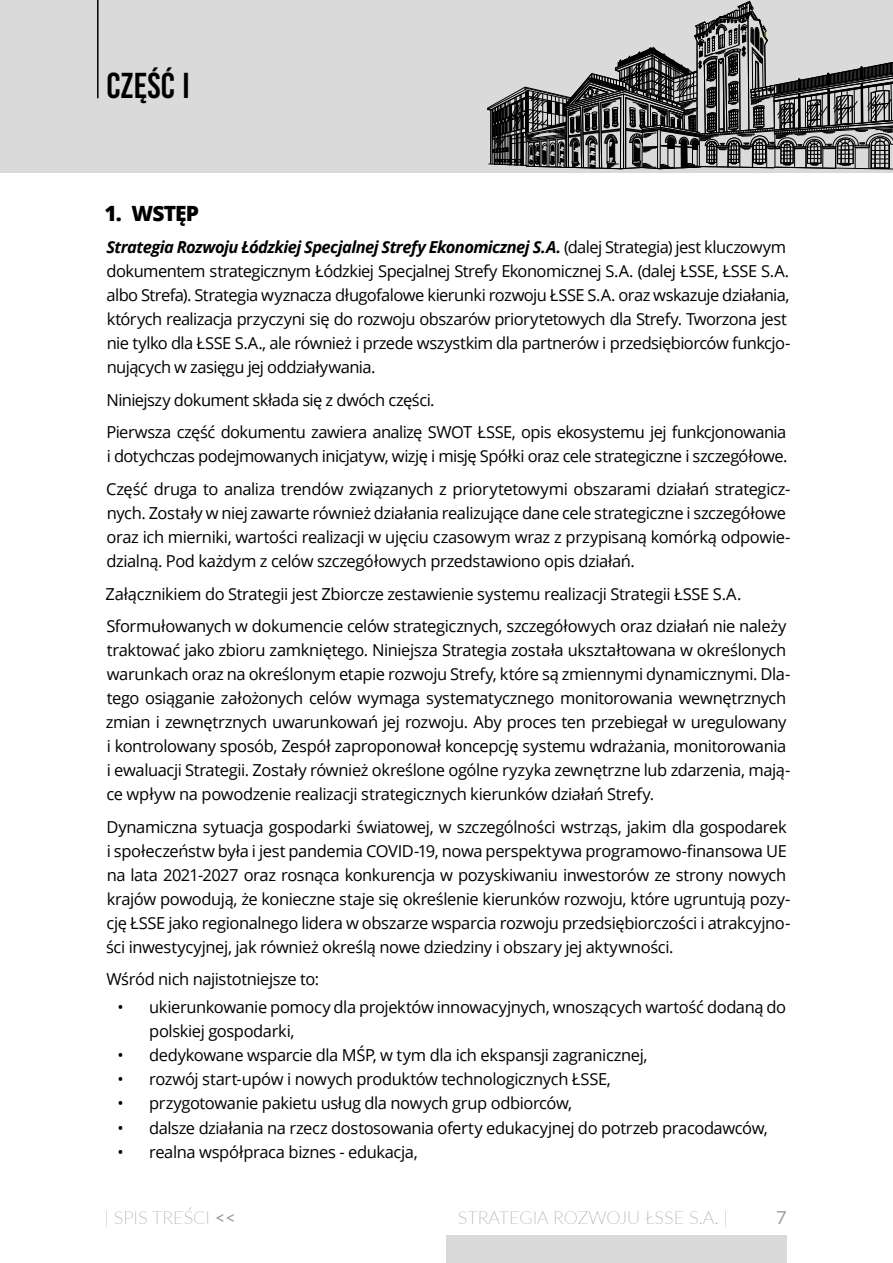
<style>
.page{position:relative;width:893px;height:1263px;background:#fff}
.page>*{position:absolute;margin:0;border:0;box-sizing:border-box;transform-origin:0 0}
.t1{font:36px "Bebas Kai";color:#000}
.t2{font:800 21px "Open Sans";letter-spacing:-.045em;color:#000}
.t3{font:100 18px "Lato";color:#9d9d9c}
.t4{font:18px "Lato";color:#9d9d9c}
.t5{font:16.5px/24px "Open Sans";letter-spacing:-.025em;color:#000}
.s1{font-weight:700;font-style:italic}
.s2{font-weight:400}
</style>
<div class="page">
<div style="left:446px;top:1235px;width:341px;height:28px;background:#dadada"></div>
<div style="left:0;top:0;width:893px;height:172px;background:#dadada"></div>
<svg style="left:487px;top:0;width:406px;height:170px"></svg>
<hr style="left:97px;top:0;width:2px;height:98px;background:#000">
<h1 class="t1" style="left:106px;top:66px;width:85px">CZĘŚĆ I</h1>
<p class="t2" style="left:104px;top:197px;width:96px">1. WSTĘP</p>
<p class="t5" style="left:107px;top:235px;width:685px"><span class="s1">Strategia Rozwoju Łódzkiej Specjalnej Strefy Ekonomicznej S.A.</span> (dalej Strategia) jest kluczowym dokumentem strategicznym Łódzkiej Specjalnej Strefy Ekonomicznej S.A. (dalej ŁSSE, ŁSSE S.A. albo Strefa). Strategia wyznacza długofalowe kierunki rozwoju ŁSSE S.A. oraz wskazuje działania, których realizacja przyczyni się do rozwoju obszarów priorytetowych dla Strefy. Tworzona jest nie tylko dla ŁSSE S.A., ale również i przede wszystkim dla partnerów i przedsiębiorców funkcjo&shy;nujących w zasięgu jej oddziaływania.</p>
<p class="t5" style="left:106px;top:383px;width:681px;line-height:32.5px">Niniejszy dokument składa się z dwóch części.<br>Pierwsza część dokumentu zawiera analizę SWOT ŁSSE, opis ekosystemu jej funkcjonowania</p>
<p class="t5" style="left:106px;top:440px;width:685px;line-height:32.5px">i dotychczas podejmowanych inicjatyw, wizję i misję Spółki oraz cele strategiczne i szczegółowe.<br>Część druga to analiza trendów związanych z priorytetowymi obszarami działań strategicz-</p>
<p class="t5" style="left:107px;top:501px;width:685px">nych. Zostały w niej zawarte również działania realizujące dane cele strategiczne i szczegółowe oraz ich mierniki, wartości realizacji w ujęciu czasowym wraz z przypisaną komórką odpowie&shy;dzialną. Pod każdym z celów szczegółowych przedstawiono opis działań.</p>
<p class="t5" style="left:106px;top:577px;width:683px;line-height:32.5px">Załącznikiem do Strategii jest Zbiorcze zestawienie systemu realizacji Strategii ŁSSE S.A.<br>Sformułowanych w dokumencie celów strategicznych, szczegółowych oraz działań nie należy</p>
<p class="t5" style="left:106px;top:638px;width:686px">traktować jako zbioru zamkniętego. Niniejsza Strategia została ukształtowana w określonych warunkach oraz na określonym etapie rozwoju Strefy, które są zmiennymi dynamicznymi. Dla&shy;tego osiąganie założonych celów wymaga systematycznego monitorowania wewnętrznych zmian i zewnętrznych uwarunkowań jej rozwoju. Aby proces ten przebiegał w uregulowany i kontrolowany sposób, Zespół zaproponował koncepcję systemu wdrażania, monitorowania i ewaluacji Strategii. Zostały również określone ogólne ryzyka zewnętrzne lub zdarzenia, mają&shy;ce wpływ na powodzenie realizacji strategicznych kierunków działań Strefy.</p>
<p class="t5" style="left:106px;top:814px;width:686px">Dynamiczna sytuacja gospodarki światowej, w szczególności wstrząs, jakim dla gospodarek i społeczeństw była i jest pandemia COVID-19, nowa perspektywa programowo-finansowa UE na lata 2021-2027 oraz rosnąca konkurencja w pozyskiwaniu inwestorów ze strony nowych krajów powodują, że konieczne staje się określenie kierunków rozwoju, które ugruntują pozy&shy;cję ŁSSE jako regionalnego lidera w obszarze wsparcia rozwoju przedsiębiorczości i atrakcyjno&shy;ści inwestycyjnej, jak również określą nowe dziedziny i obszary jej aktywności.</p>
<p class="t5" style="left:106px;top:967px;width:214px">Wśród nich najistotniejsze to:</p>
<p class="t5" style="left:149px;top:995px;width:638px;text-indent:-32px">• ukierunkowanie pomocy dla projektów innowacyjnych, wnoszących wartość dodaną do polskiej gospodarki,</p>
<p class="t5" style="left:117px;top:1043px;width:532px">• dedykowane wsparcie dla MŚP, w tym dla ich ekspansji zagranicznej,</p>
<p class="t5" style="left:117px;top:1067px;width:495px">• rozwój start-upów i nowych produktów technologicznych ŁSSE,</p>
<p class="t5" style="left:117px;top:1091px;width:456px">• przygotowanie pakietu usług dla nowych grup odbiorców,</p>
<p class="t5" style="left:117px;top:1115px;width:652px">• dalsze działania na rzecz dostosowania oferty edukacyjnej do potrzeb pracodawców,</p>
<p class="t5" style="left:117px;top:1139px;width:302px">• realna współpraca biznes - edukacja,</p>
<p class="t3" style="left:105px;top:1205px;width:133px">| SPIS TREŚCI <span class="s2">&lt;&lt;</span></p>
<p class="t3" style="left:458px;top:1205px;width:271px">STRATEGIA ROZWOJU ŁSSE S.A. |</p>
<p class="t4" style="left:776px;top:1208px;width:12px">7</p>
</div>
